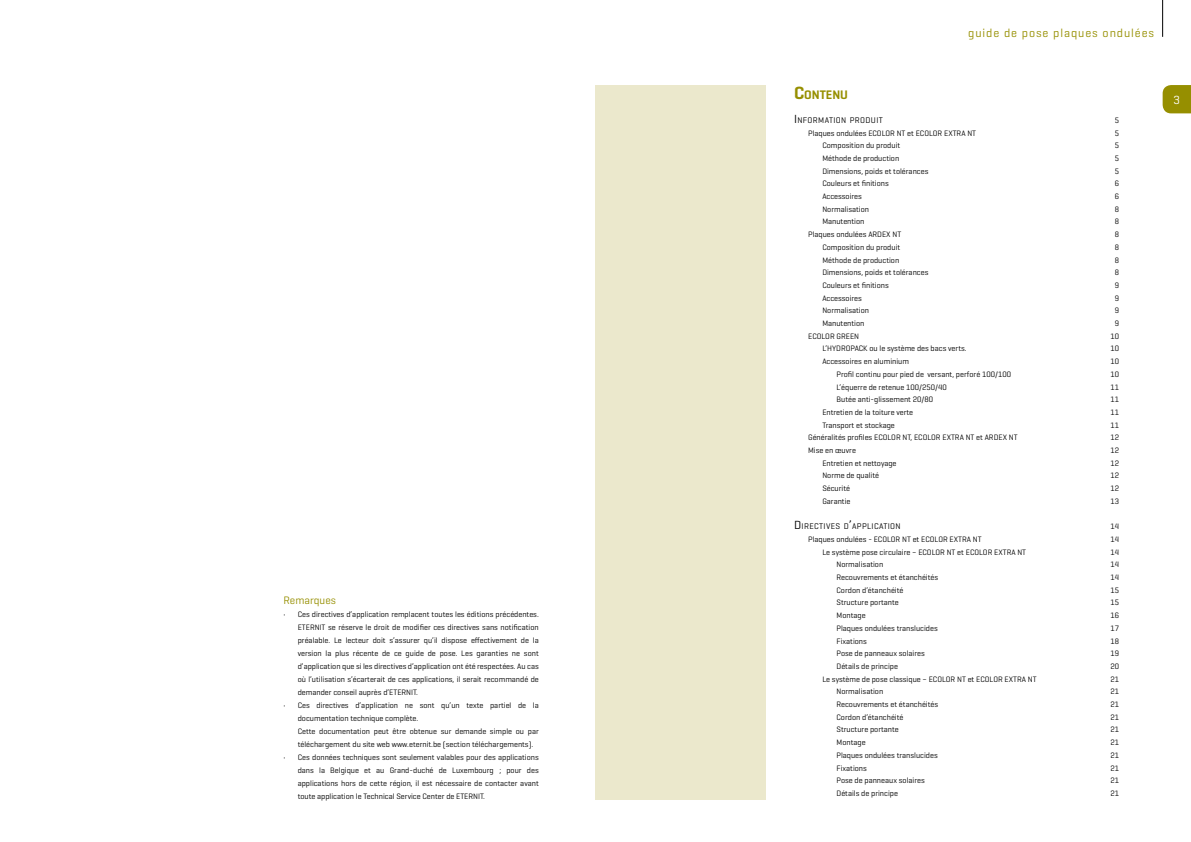
<style>
.page{position:relative;width:1191px;height:842px;background:#fff}
.page>*{position:absolute;margin:0;border:0;box-sizing:border-box;transform-origin:0 0}
.t1{font:600 12.6px "Geogrotesque";color:#968f00}
.t2{font:12px "Geogrotesque";letter-spacing:.075em;color:#968f00}
.t3{font:12px "Geogrotesque";color:#fff}
.t4{font:11px "Geogrotesque";color:#968f00}
.t5{font:8.4px "Geogrotesque";letter-spacing:.045em;color:#000}
.t6{font:8px/13px "Geogrotesque";color:#000;text-align:justify}
.s1{font-size:18px}
.s2{font-size:12px}
</style>
<div class="page">
<svg style="left:1162px;top:85px;width:29px;height:28px"></svg>
<hr style="left:1162px;top:0;width:1px;height:37px;background:#000">
<div style="left:595px;top:85px;width:170px;height:714px;background:#ebe8cc"></div>
<h3 class="t4" style="left:283px;top:594px;width:54px">Remarques</h3>
<p class="t6" style="left:298px;top:608px;width:242px;text-indent:-14px">• Ces directives d’application remplacent toutes les éditions précédentes.<br>ETERNIT se réserve le droit de modifier ces directives sans notification préalable. Le lecteur doit s’assurer qu’il dispose effectivement de la version la plus récente de ce guide de pose. Les garanties ne sont d’application que si les directives d’application ont été respectées. Au cas où l’utilisation s’écarterait de ces applications, il serait recommandé de demander conseil auprès d’ETERNIT.</p>
<p class="t6" style="left:298px;top:699px;width:242px;text-align:left;text-indent:-14px">• Ces directives d’application ne sont qu’un texte partiel de la documentation technique complète.<br>Cette documentation peut être obtenue sur demande simple ou par téléchargement du site web www.eternit.be (section téléchargements).</p>
<p class="t6" style="left:298px;top:751px;width:242px;text-indent:-14px">• Ces données techniques sont seulement valables pour des applications dans la Belgique et au Grand-duché de Luxembourg ; pour des applications hors de cette région, il est nécessaire de contacter avant toute application le Technical Service Center de ETERNIT.</p>
<h2 class="t2" style="left:968px;top:25px;width:187px">guide de pose plaques ondulées</h2>
<h1 class="t1" style="left:794px;top:86px;width:56px"><span class="s1">C</span>ONTENU</h1>
<p class="t5" style="left:794px;top:114px;width:90px"><span class="s2">I</span>NFORMATION PRODUIT</p>
<p class="t6" style="left:1114px;top:113px;width:6px">5</p>
<p class="t6" style="left:808px;top:126px;width:169px">Plaques ondulées ECOLOR NT et ECOLOR EXTRA NT</p>
<p class="t6" style="left:1114px;top:126px;width:6px">5</p>
<p class="t6" style="left:822px;top:139px;width:79px">Composition du produit</p>
<p class="t6" style="left:1114px;top:139px;width:6px">5</p>
<p class="t6" style="left:822px;top:151px;width:78px">Méthode de production</p>
<p class="t6" style="left:1114px;top:151px;width:6px">5</p>
<p class="t6" style="left:822px;top:164px;width:108px">Dimensions, poids et tolérances</p>
<p class="t6" style="left:1114px;top:164px;width:6px">5</p>
<p class="t6" style="left:822px;top:177px;width:68px">Couleurs et finitions</p>
<p class="t6" style="left:1114px;top:177px;width:6px">6</p>
<p class="t6" style="left:822px;top:190px;width:41px">Accessoires</p>
<p class="t6" style="left:1114px;top:190px;width:6px">6</p>
<p class="t6" style="left:822px;top:202px;width:48px">Normalisation</p>
<p class="t6" style="left:1114px;top:202px;width:6px">8</p>
<p class="t6" style="left:822px;top:215px;width:44px">Manutention</p>
<p class="t6" style="left:1114px;top:215px;width:6px">8</p>
<p class="t6" style="left:808px;top:228px;width:95px">Plaques ondulées ARDEX NT</p>
<p class="t6" style="left:1114px;top:228px;width:6px">8</p>
<p class="t6" style="left:822px;top:240px;width:79px">Composition du produit</p>
<p class="t6" style="left:1114px;top:240px;width:6px">8</p>
<p class="t6" style="left:822px;top:253px;width:78px">Méthode de production</p>
<p class="t6" style="left:1114px;top:253px;width:6px">8</p>
<p class="t6" style="left:822px;top:266px;width:108px">Dimensions, poids et tolérances</p>
<p class="t6" style="left:1114px;top:266px;width:6px">8</p>
<p class="t6" style="left:822px;top:278px;width:68px">Couleurs et finitions</p>
<p class="t6" style="left:1114px;top:278px;width:6px">9</p>
<p class="t6" style="left:822px;top:291px;width:41px">Accessoires</p>
<p class="t6" style="left:1114px;top:291px;width:6px">9</p>
<p class="t6" style="left:822px;top:304px;width:48px">Normalisation</p>
<p class="t6" style="left:1114px;top:304px;width:6px">9</p>
<p class="t6" style="left:822px;top:317px;width:44px">Manutention</p>
<p class="t6" style="left:1114px;top:317px;width:6px">9</p>
<p class="t6" style="left:808px;top:329px;width:52px">ECOLOR GREEN</p>
<p class="t6" style="left:1110px;top:329px;width:10px">10</p>
<p class="t6" style="left:822px;top:342px;width:146px">L’HYDROPACK ou le système des bacs verts.</p>
<p class="t6" style="left:1110px;top:342px;width:10px">10</p>
<p class="t6" style="left:822px;top:355px;width:88px">Accessoires en aluminium</p>
<p class="t6" style="left:1110px;top:355px;width:10px">10</p>
<p class="t6" style="left:836px;top:367px;width:176px">Profil continu pour pied de versant, perforé 100/100</p>
<p class="t6" style="left:1110px;top:367px;width:10px">10</p>
<p class="t6" style="left:836px;top:380px;width:112px">L’équerre de retenue 100/250/40</p>
<p class="t6" style="left:1110px;top:380px;width:10px">11</p>
<p class="t6" style="left:836px;top:393px;width:98px">Butée anti-glissement 20/80</p>
<p class="t6" style="left:1110px;top:393px;width:10px">11</p>
<p class="t6" style="left:822px;top:405px;width:92px">Entretien de la toiture verte</p>
<p class="t6" style="left:1110px;top:405px;width:10px">11</p>
<p class="t6" style="left:822px;top:418px;width:74px">Transport et stockage</p>
<p class="t6" style="left:1110px;top:418px;width:10px">11</p>
<p class="t6" style="left:808px;top:431px;width:211px">Généralités profiles ECOLOR NT, ECOLOR EXTRA NT et ARDEX NT</p>
<p class="t6" style="left:1110px;top:431px;width:10px">12</p>
<p class="t6" style="left:808px;top:443px;width:49px">Mise en œuvre</p>
<p class="t6" style="left:1110px;top:443px;width:10px">12</p>
<p class="t6" style="left:822px;top:456px;width:76px">Entretien et nettoyage</p>
<p class="t6" style="left:1110px;top:456px;width:10px">12</p>
<p class="t6" style="left:822px;top:469px;width:58px">Norme de qualité</p>
<p class="t6" style="left:1110px;top:469px;width:10px">12</p>
<p class="t6" style="left:822px;top:482px;width:29px">Sécurité</p>
<p class="t6" style="left:1110px;top:482px;width:10px">12</p>
<p class="t6" style="left:822px;top:494px;width:30px">Garantie</p>
<p class="t6" style="left:1110px;top:494px;width:10px">13</p>
<p class="t5" style="left:794px;top:521px;width:108px"><span class="s2">D</span> I RECTIVES D<span class="s2">’</span>APPLI CATI ON</p>
<p class="t6" style="left:1110px;top:520px;width:10px">14</p>
<p class="t6" style="left:808px;top:532px;width:175px">Plaques ondulées - ECOLOR NT et ECOLOR EXTRA NT</p>
<p class="t6" style="left:1110px;top:532px;width:10px">14</p>
<p class="t6" style="left:822px;top:545px;width:205px">Le système pose circulaire – ECOLOR NT et ECOLOR EXTRA NT</p>
<p class="t6" style="left:1110px;top:545px;width:10px">14</p>
<p class="t6" style="left:836px;top:558px;width:48px">Normalisation</p>
<p class="t6" style="left:1110px;top:558px;width:10px">14</p>
<p class="t6" style="left:836px;top:571px;width:103px">Recouvrements et étanchéités</p>
<p class="t6" style="left:1110px;top:571px;width:10px">14</p>
<p class="t6" style="left:836px;top:583px;width:68px">Cordon d’étanchéité</p>
<p class="t6" style="left:1110px;top:583px;width:10px">15</p>
<p class="t6" style="left:836px;top:596px;width:64px">Structure portante</p>
<p class="t6" style="left:1110px;top:596px;width:10px">15</p>
<p class="t6" style="left:836px;top:609px;width:31px">Montage</p>
<p class="t6" style="left:1110px;top:609px;width:10px">16</p>
<p class="t6" style="left:836px;top:621px;width:103px">Plaques ondulées translucides</p>
<p class="t6" style="left:1110px;top:621px;width:10px">17</p>
<p class="t6" style="left:836px;top:634px;width:32px">Fixations</p>
<p class="t6" style="left:1110px;top:634px;width:10px">18</p>
<p class="t6" style="left:836px;top:647px;width:90px">Pose de panneaux solaires</p>
<p class="t6" style="left:1110px;top:647px;width:10px">19</p>
<p class="t6" style="left:836px;top:659px;width:63px">Détails de principe</p>
<p class="t6" style="left:1110px;top:659px;width:10px">20</p>
<p class="t6" style="left:822px;top:672px;width:216px">Le système de pose classique – ECOLOR NT et ECOLOR EXTRA NT</p>
<p class="t6" style="left:1110px;top:672px;width:10px">21</p>
<p class="t6" style="left:836px;top:685px;width:48px">Normalisation</p>
<p class="t6" style="left:1110px;top:685px;width:10px">21</p>
<p class="t6" style="left:836px;top:698px;width:103px">Recouvrements et étanchéités</p>
<p class="t6" style="left:1110px;top:698px;width:10px">21</p>
<p class="t6" style="left:836px;top:710px;width:68px">Cordon d’étanchéité</p>
<p class="t6" style="left:1110px;top:710px;width:10px">21</p>
<p class="t6" style="left:836px;top:723px;width:64px">Structure portante</p>
<p class="t6" style="left:1110px;top:723px;width:10px">21</p>
<p class="t6" style="left:836px;top:736px;width:31px">Montage</p>
<p class="t6" style="left:1110px;top:736px;width:10px">21</p>
<p class="t6" style="left:836px;top:748px;width:103px">Plaques ondulées translucides</p>
<p class="t6" style="left:1110px;top:748px;width:10px">21</p>
<p class="t6" style="left:836px;top:761px;width:32px">Fixations</p>
<p class="t6" style="left:1110px;top:761px;width:10px">21</p>
<p class="t6" style="left:836px;top:774px;width:90px">Pose de panneaux solaires</p>
<p class="t6" style="left:1110px;top:774px;width:10px">21</p>
<p class="t6" style="left:836px;top:786px;width:63px">Détails de principe</p>
<p class="t6" style="left:1110px;top:786px;width:10px">21</p>
<h2 class="t3" style="left:1173px;top:92px;width:8px">3</h2>
</div>
